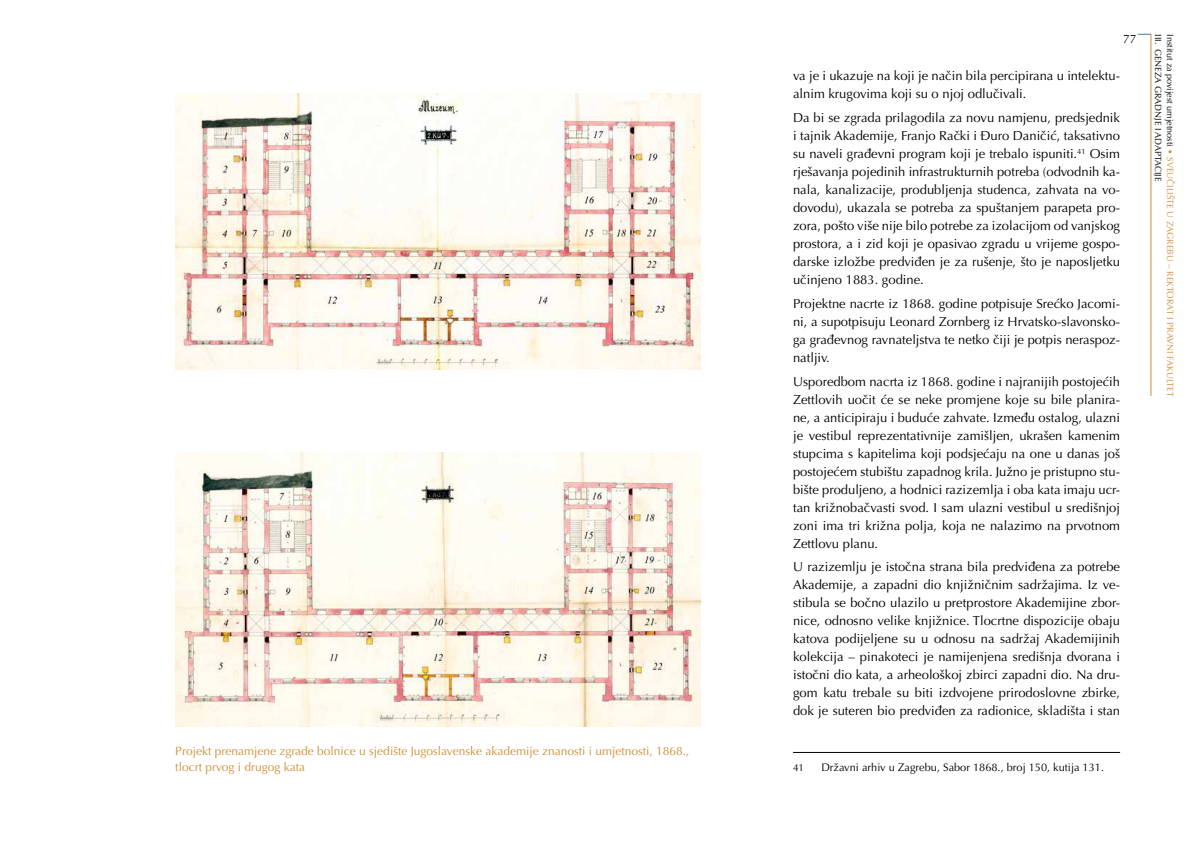
<style>
.page{position:relative;width:1191px;height:842px;background:#fff}
.page>*{position:absolute;margin:0;border:0;box-sizing:border-box;transform-origin:0 0}
.t1{font:13px/18px "Optima LT Pro";color:#000;text-align:justify}
.t2{font:12px/16px "Optima LT Pro";color:#ce9039}
.t3{font:12px "Optima LT Pro";color:#000}
.t4{font:11px "Optima LT Pro";color:#000}
.t5{font:10px "Optima LT Pro";color:#000}
.t6{font:9px/11.8px "Optima LT Pro";color:#000}
.s1{color:#ce9039}
</style>
<div class="page">
<hr style="left:1150px;top:34px;width:1px;height:362px;background:#ce9039">
<svg style="left:1137px;top:34px;width:14px;height:1px"></svg>
<hr style="left:793px;top:752px;width:327px;height:1px;background:#000">
<img style="left:175px;top:453px;width:525px;height:274px">
<img style="left:175px;top:93px;width:525px;height:276px">
<p class="t2" style="left:175px;top:743px;width:516px">Projekt prenamjene zgrade bolnice u sjedište Jugoslavenske akademije znanosti i umjetnosti, 1868., tlocrt prvog i drugog kata</p>
<p class="t3" style="left:1123px;top:31px;width:15px">77</p>
<p class="t6" style="left:1176px;top:34px;width:364px;rotate:90deg">Institut za povijest umjetnosti <span class="s1">• SVEUČILIŠTE U ZAGREBU – REKTORAT I PRAVNI FAKULTET<br></span>III. GENEZA GRADNJE I ADAPTACIJE</p>
<p class="t1" style="left:793px;top:67px;width:328px">va je i ukazuje na koji je način bila percipirana u intelektu&shy;alnim krugovima koji su o njoj odlučivali.</p>
<p class="t1" style="left:793px;top:109px;width:328px">Da bi se zgrada prilagodila za novu namjenu, predsjednik i tajnik Akademije, Franjo Rački i Đuro Daničić, taksativno su naveli građevni program koji je trebalo ispuniti.<sup>41</sup> Osim rješavanja pojedinih infrastrukturnih potreba (odvodnih ka&shy;nala, kanalizacije, produbljenja studenca, zahvata na vo&shy;dovodu), ukazala se potreba za spuštanjem parapeta pro&shy;zora, pošto više nije bilo potrebe za izolacijom od vanjskog prostora, a i zid koji je opasivao zgradu u vrijeme gospo&shy;darske izložbe predviđen je za rušenje, što je naposljetku učinjeno 1883. godine.</p>
<p class="t1" style="left:793px;top:294px;width:328px">Projektne nacrte iz 1868. godine potpisuje Srećko Jacomi&shy;ni, a supotpisuju Leonard Zornberg iz Hrvatsko-slavonsko&shy;ga građevnog ravnateljstva te netko čiji je potpis neraspoz&shy;natljiv.</p>
<p class="t1" style="left:793px;top:372px;width:328px">Usporedbom nacrta iz 1868. godine i najranijih postojećih Zettlovih uočit će se neke promjene koje su bile planira&shy;ne, a anticipiraju i buduće zahvate. Između ostalog, ulazni je vestibul reprezentativnije zamišljen, ukrašen kamenim stupcima s kapitelima koji podsjećaju na one u danas još postojećem stubištu zapadnog krila. Južno je pristupno stu&shy;bište produljeno, a hodnici razizemlja i oba kata imaju ucr&shy;tan križnobačvasti svod. I sam ulazni vestibul u središnjoj zoni ima tri križna polja, koja ne nalazimo na prvotnom Zettlovu planu.</p>
<p class="t1" style="left:793px;top:558px;width:328px">U razizemlju je istočna strana bila predviđena za potrebe Akademije, a zapadni dio knjižničnim sadržajima. Iz ve&shy;stibula se bočno ulazilo u pretprostore Akademijine zbor&shy;nice, odnosno velike knjižnice. Tlocrtne dispozicije obaju katova podijeljene su u odnosu na sadržaj Akademijinih kolekcija – pinakoteci je namijenjena središnja dvorana i istočni dio kata, a arheološkoj zbirci zapadni dio. Na dru&shy;gom katu trebale su biti izdvojene prirodoslovne zbirke, dok je suteren bio predviđen za radionice, skladišta i stan</p>
<p class="t5" style="left:793px;top:761px;width:13px">41</p>
<p class="t4" style="left:821px;top:760px;width:284px">Državni arhiv u Zagrebu, Sabor 1868., broj 150, kutija 131.</p>
</div>
